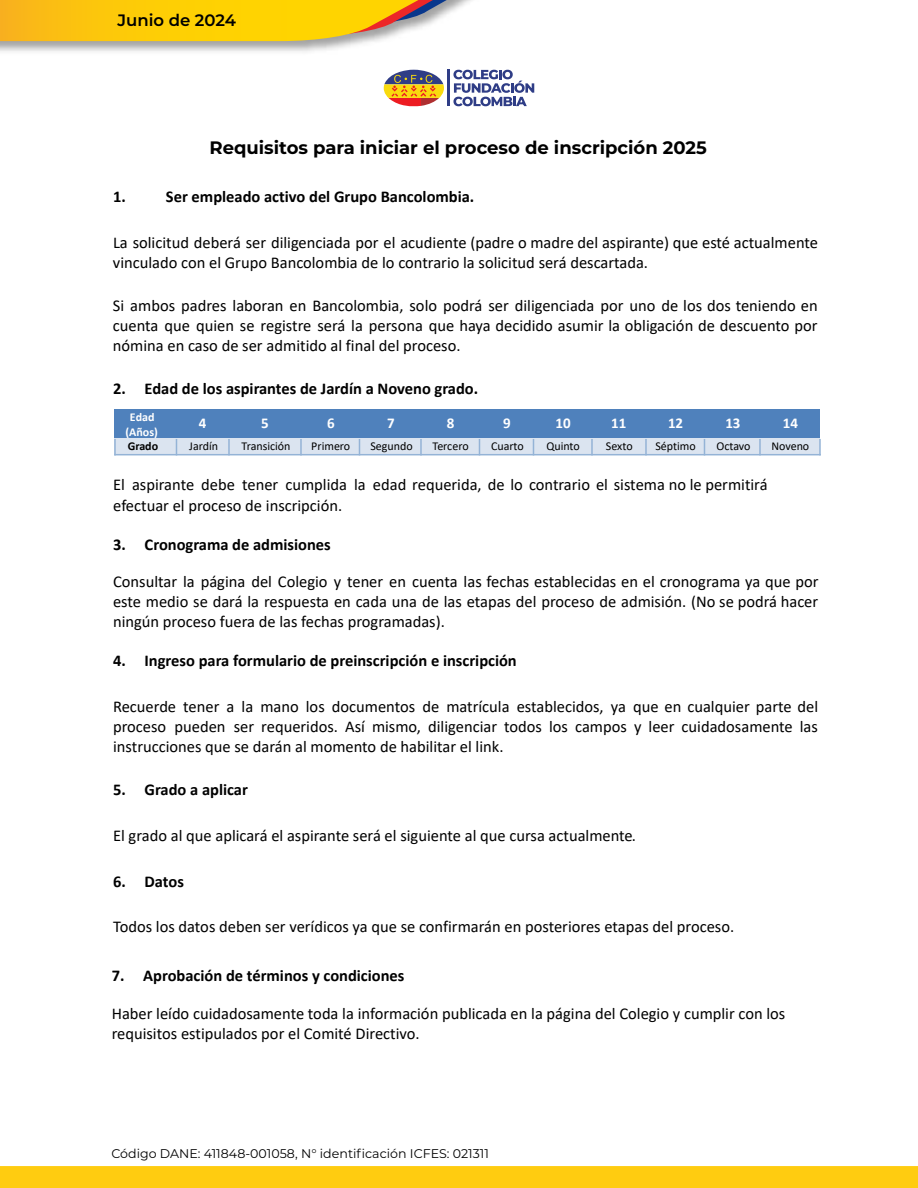
<style>
.page{position:relative;width:918px;height:1188px;background:#fff}
.page>*{position:absolute;margin:0;border:0;box-sizing:border-box;transform-origin:0 0}
.t1{font:700 18px "Montserrat";color:#000}
.t2{font:16.5px/20.1px "Calibri";color:#000}
.t3{font:700 16.5px "Calibri";color:#000}
.t4{font:600 16.5px "Montserrat";color:#000}
.t5{font:700 15px "Calibri";color:#fff}
.t6{font:12.6px "Montserrat";color:#000}
.t7{font:12px "Calibri";color:#000}
.t8{font:700 12px/14.7px "Calibri";color:#fff;text-align:center}
.t9{font:700 12px "Calibri";color:#000}
</style>
<div class="page">
<div style="left:114px;top:409px;width:62px;height:29px;background:#4f81bc"></div>
<div style="left:176px;top:409px;width:53px;height:29px;background:#4f81bc"></div>
<div style="left:229px;top:409px;width:72px;height:29px;background:#4f81bc"></div>
<div style="left:301px;top:409px;width:58px;height:29px;background:#4f81bc"></div>
<div style="left:359px;top:409px;width:62px;height:29px;background:#4f81bc"></div>
<div style="left:421px;top:409px;width:58px;height:29px;background:#4f81bc"></div>
<div style="left:479px;top:409px;width:55px;height:29px;background:#4f81bc"></div>
<div style="left:534px;top:409px;width:57px;height:29px;background:#4f81bc"></div>
<div style="left:591px;top:409px;width:54px;height:29px;background:#4f81bc"></div>
<div style="left:645px;top:409px;width:60px;height:29px;background:#4f81bc"></div>
<div style="left:705px;top:409px;width:55px;height:29px;background:#4f81bc"></div>
<div style="left:760px;top:409px;width:60px;height:29px;background:#4f81bc"></div>
<div style="left:114px;top:438px;width:62px;height:16px;background:#dbe4f0"></div>
<div style="left:176px;top:438px;width:53px;height:16px;background:#dbe4f0"></div>
<div style="left:229px;top:438px;width:72px;height:16px;background:#dbe4f0"></div>
<div style="left:301px;top:438px;width:58px;height:16px;background:#dbe4f0"></div>
<div style="left:359px;top:438px;width:62px;height:16px;background:#dbe4f0"></div>
<div style="left:421px;top:438px;width:58px;height:16px;background:#dbe4f0"></div>
<div style="left:479px;top:438px;width:55px;height:16px;background:#dbe4f0"></div>
<div style="left:534px;top:438px;width:57px;height:16px;background:#dbe4f0"></div>
<div style="left:591px;top:438px;width:54px;height:16px;background:#dbe4f0"></div>
<div style="left:645px;top:438px;width:60px;height:16px;background:#dbe4f0"></div>
<div style="left:705px;top:438px;width:55px;height:16px;background:#dbe4f0"></div>
<div style="left:760px;top:438px;width:60px;height:16px;background:#dbe4f0"></div>
<svg style="left:114px;top:439px;width:2px;height:15px"></svg>
<svg style="left:176px;top:439px;width:1px;height:15px"></svg>
<svg style="left:228px;top:439px;width:2px;height:15px"></svg>
<svg style="left:300px;top:439px;width:2px;height:15px"></svg>
<svg style="left:359px;top:439px;width:1px;height:15px"></svg>
<svg style="left:420px;top:439px;width:2px;height:15px"></svg>
<svg style="left:479px;top:439px;width:1px;height:15px"></svg>
<svg style="left:533px;top:439px;width:1px;height:15px"></svg>
<svg style="left:591px;top:439px;width:2px;height:15px"></svg>
<svg style="left:645px;top:439px;width:2px;height:15px"></svg>
<svg style="left:704px;top:439px;width:1px;height:15px"></svg>
<svg style="left:759px;top:439px;width:2px;height:15px"></svg>
<svg style="left:819px;top:439px;width:2px;height:15px"></svg>
<hr style="left:114px;top:454px;width:707px;height:1px;background:#94b3d6">
<div style="left:0;top:1166px;width:918px;height:22px;background:#ffcc10"></div>
<img style="left:0;top:41px;width:493px;height:33px">
<svg style="left:0;top:0;width:472px;height:41px;background:#f4c82c"></svg>
<svg style="left:384px;top:70px;width:60px;height:37px"></svg>
<hr style="left:448px;top:70px;width:2px;height:36px;background:#2f3d86">
<svg style="left:453px;top:70px;width:81px;height:36px"></svg>
<p class="t4" style="left:118px;top:8px;width:120px">Junio de 2024</p>
<p class="t1" style="left:210px;top:134px;width:499px">Requisitos para iniciar el proceso de inscripción 2025</p>
<p class="t3" style="left:113px;top:185px;width:14px">1.</p>
<p class="t3" style="left:166px;top:185px;width:310px">Ser empleado activo del Grupo Bancolombia.</p>
<p class="t2" style="left:113px;top:232px;width:707px">La solicitud deberá ser diligenciada por el acudiente (padre o madre del aspirante) que esté actualmente vinculado con el Grupo Bancolombia de lo contrario la solicitud será descartada.</p>
<p class="t2" style="left:113px;top:295px;width:706px;text-align:justify">Si ambos padres laboran en Bancolombia, solo podrá ser diligenciada por uno de los dos teniendo en cuenta que quien se registre será la persona que haya decidido asumir la obligación de descuento por nómina en caso de ser admitido al final del proceso.</p>
<p class="t3" style="left:113px;top:377px;width:367px">2. Edad de los aspirantes de Jardín a Noveno grado.</p>
<p class="t8" style="left:125px;top:409px;width:34px">Edad (Años)</p>
<p class="t5" style="left:199px;top:413px;width:9px">4</p>
<p class="t5" style="left:261px;top:413px;width:9px">5</p>
<p class="t5" style="left:327px;top:413px;width:9px">6</p>
<p class="t5" style="left:387px;top:413px;width:9px">7</p>
<p class="t5" style="left:447px;top:413px;width:9px">8</p>
<p class="t5" style="left:503px;top:413px;width:9px">9</p>
<p class="t5" style="left:556px;top:413px;width:17px">10</p>
<p class="t5" style="left:611px;top:413px;width:17px">11</p>
<p class="t5" style="left:668px;top:413px;width:17px">12</p>
<p class="t5" style="left:725px;top:413px;width:17px">13</p>
<p class="t5" style="left:783px;top:413px;width:17px">14</p>
<p class="t9" style="left:128px;top:438px;width:32px">Grado</p>
<p class="t7" style="left:189px;top:438px;width:30px">Jardín</p>
<p class="t7" style="left:242px;top:438px;width:50px">Transición</p>
<p class="t7" style="left:311px;top:438px;width:40px">Primero</p>
<p class="t7" style="left:370px;top:438px;width:44px">Segundo</p>
<p class="t7" style="left:433px;top:438px;width:38px">Tercero</p>
<p class="t7" style="left:491px;top:438px;width:34px">Cuarto</p>
<p class="t7" style="left:546px;top:438px;width:35px">Quinto</p>
<p class="t7" style="left:606px;top:438px;width:28px">Sexto</p>
<p class="t7" style="left:655px;top:438px;width:42px">Séptimo</p>
<p class="t7" style="left:717px;top:438px;width:36px">Octavo</p>
<p class="t7" style="left:771px;top:438px;width:39px">Noveno</p>
<p class="t2" style="left:113px;top:474px;width:656px;line-height:20.7px">El aspirante debe tener cumplida la edad requerida, de lo contrario el sistema no le permitirá efectuar el proceso de inscripción.</p>
<p class="t3" style="left:113px;top:533px;width:219px">3. Cronograma de admisiones</p>
<p class="t2" style="left:113px;top:571px;width:707px;text-align:justify">Consultar la página del Colegio y tener en cuenta las fechas establecidas en el cronograma ya que por este medio se dará la respuesta en cada una de las etapas del proceso de admisión. (No se podrá hacer ningún proceso fuera de las fechas programadas).</p>
<p class="t3" style="left:113px;top:649px;width:405px">4. Ingreso para formulario de preinscripción e inscripción</p>
<p class="t2" style="left:113px;top:696px;width:707px;text-align:justify">Recuerde tener a la mano los documentos de matrícula establecidos, ya que en cualquier parte del proceso pueden ser requeridos. Así mismo, diligenciar todos los campos y leer cuidadosamente las instrucciones que se darán al momento de habilitar el link.</p>
<p class="t3" style="left:113px;top:778px;width:136px">5. Grado a aplicar</p>
<p class="t2" style="left:113px;top:825px;width:525px">El grado al que aplicará el aspirante será el siguiente al que cursa actualmente.</p>
<p class="t3" style="left:113px;top:869px;width:72px">6. Datos</p>
<p class="t2" style="left:113px;top:916px;width:623px">Todos los datos deben ser verídicos ya que se confirmarán en posteriores etapas del proceso.</p>
<p class="t3" style="left:112px;top:964px;width:294px">7. Aprobación de términos y condiciones</p>
<p class="t2" style="left:112px;top:1003px;width:675px">Haber leído cuidadosamente toda la información publicada en la página del Colegio y cumplir con los requisitos estipulados por el Comité Directivo.</p>
<p class="t6" style="left:111px;top:1145px;width:379px">Código DANE: 411848-001058, N° identificación ICFES: 021311</p>
</div>
